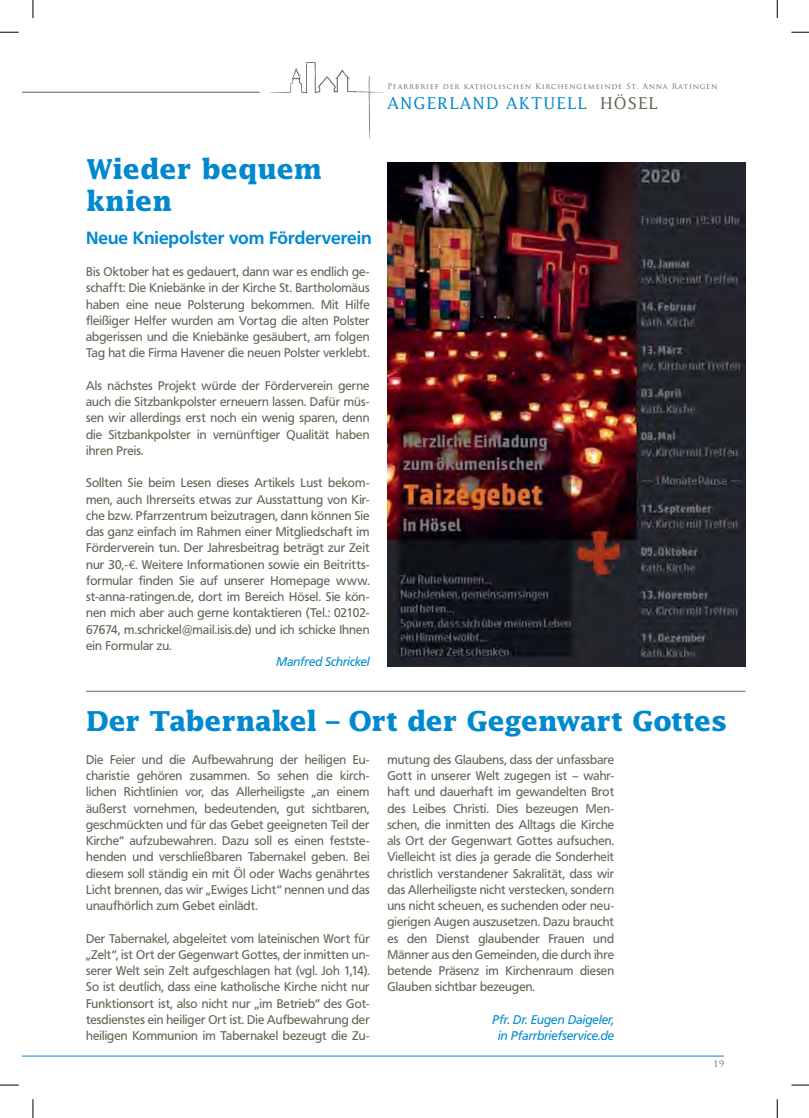
<style>
.page{position:relative;width:809px;height:1118px;background:#fff}
.page>*{position:absolute;margin:0;border:0;box-sizing:border-box;transform-origin:0 0}
.t1{font:700 27.5px/32.5px "Lucida Std";letter-spacing:-.01em;color:#0089cf}
.t2{font:700 17.5px "Frutiger BQ";color:#0089cf}
.t3{font:16.25px "Lucida Std";letter-spacing:.07em;color:#0089cf}
.t4{font:16.25px "Lucida Std";letter-spacing:.07em;color:#636254}
.t5{font:12.5px/16.2px "Frutiger BQ";letter-spacing:.01em;color:#636254;text-align:justify}
.t6{font:italic 12.5px/16.2px "Frutiger BQ";letter-spacing:.005em;color:#0089cf;text-align:center}
.t7{font:italic 12.5px "Frutiger BQ";letter-spacing:.005em;color:#0089cf;scale:.95 1}
.t8{font:8.75px "Trajan Pro";color:#636254}
.t9{font:7.5px "Trajan Pro";letter-spacing:.1em;color:#636254}
.s1{font-family:"Euro Mono"}
</style>
<div class="page">
<svg style="left:269px;top:62px;width:115px;height:77px"></svg>
<hr style="left:22px;top:92px;width:238px;height:1px;background:#636254">
<hr style="left:22px;top:1055px;width:702px;height:1px;background:#0089cf">
<img style="left:387px;top:162px;width:358px;height:504px">
<hr style="left:86px;top:691px;width:659px;height:1px;background:#636254">
<svg style="left:0;top:31px;width:19px;height:2px"></svg>
<svg style="left:791px;top:31px;width:18px;height:2px"></svg>
<svg style="left:0;top:1084px;width:19px;height:1px"></svg>
<svg style="left:791px;top:1084px;width:18px;height:1px"></svg>
<svg style="left:32px;top:0;width:2px;height:18px"></svg>
<svg style="left:32px;top:1099px;width:2px;height:19px"></svg>
<svg style="left:776px;top:0;width:2px;height:18px"></svg>
<svg style="left:776px;top:1099px;width:2px;height:19px"></svg>
<p class="t9" style="left:387px;top:82px;width:332px">Pfarrbrief der katholischen Kirchengemeinde St. Anna Ratingen</p>
<h3 class="t3" style="left:387px;top:94px;width:201px">ANGERLAND AKTUELL</h3>
<h3 class="t4" style="left:600px;top:94px;width:59px">HÖSEL</h3>
<h1 class="t1" style="left:86px;top:154px;width:238px">Wieder bequem knien</h1>
<h2 class="t2" style="left:86px;top:230px;width:287px">Neue Kniepolster vom Förderverein</h2>
<p class="t5" style="left:86px;top:264px;width:285px">Bis Oktober hat es gedauert, dann war es endlich ge&shy;schafft: Die Kniebänke in der Kirche St. Bartholomäus haben eine neue Polsterung bekommen. Mit Hilfe fleißiger Helfer wurden am Vortag die alten Polster abgerissen und die Kniebänke gesäubert, am folgen Tag hat die Firma Havener die neuen Polster verklebt.</p>
<p class="t5" style="left:86px;top:378px;width:285px">Als nächstes Projekt würde der Förderverein gerne auch die Sitzbankpolster erneuern lassen. Dafür müs&shy;sen wir allerdings erst noch ein wenig sparen, denn die Sitzbankpolster in vernünftiger Qualität haben ihren Preis.</p>
<p class="t5" style="left:86px;top:476px;width:285px">Sollten Sie beim Lesen dieses Artikels Lust bekom&shy;men, auch Ihrerseits etwas zur Ausstattung von Kir&shy;che bzw. Pfarrzentrum beizutragen, dann können Sie das ganz einfach im Rahmen einer Mitgliedschaft im Förderverein tun. Der Jahresbeitrag beträgt zur Zeit nur 30,-<span class="s1">€</span>. Weitere Informationen sowie ein Beitritts&shy;formular finden Sie auf unserer Homepage www. st-anna-ratingen.de, dort im Bereich Hösel. Sie kön&shy;nen mich aber auch gerne kontaktieren (Tel.: 02102- 67674, m.schrickel@mail.isis.de) und ich schicke Ihnen ein Formular zu.</p>
<p class="t7" style="left:277px;top:656px;width:99px">Manfred Schrickel</p>
<h1 class="t1" style="left:86px;top:707px;width:642px">Der Tabernakel – Ort der Gegenwart Gottes</h1>
<p class="t5" style="left:387px;top:752px;width:228px">mutung des Glaubens, dass der unfassbare Gott in unserer Welt zugegen ist – wahr&shy;haft und dauerhaft im gewandelten Brot des Leibes Christi. Dies bezeugen Men&shy;schen, die inmitten des Alltags die Kirche als Ort der Gegenwart Gottes aufsuchen.<br>Vielleicht ist dies ja gerade die Sonderheit christlich verstandener Sakralität, dass wir das Allerheiligste nicht verstecken, sondern uns nicht scheuen, es suchenden oder neu&shy;gierigen Augen auszusetzen. Dazu braucht es den Dienst glaubender Frauen und Männer aus den Gemeinden, die durch ihre betende Präsenz im Kirchenraum diesen Glauben sichtbar bezeugen.</p>
<p class="t6" style="left:492px;top:1012px;width:123px">Pfr. Dr. Eugen Daigeler, in Pfarrbriefservice.de</p>
<p class="t5" style="left:86px;top:752px;width:285px">Die Feier und die Aufbewahrung der heiligen Eu&shy;charistie gehören zusammen. So sehen die kirch&shy;lichen Richtlinien vor, das Allerheiligste „an einem äußerst vornehmen, bedeutenden, gut sichtbaren, geschmückten und für das Gebet geeigneten Teil der Kirche“ aufzubewahren. Dazu soll es einen festste&shy;henden und verschließbaren Tabernakel geben. Bei diesem soll ständig ein mit Öl oder Wachs genährtes Licht brennen, das wir „Ewiges Licht“ nennen und das unaufhörlich zum Gebet einlädt.</p>
<p class="t5" style="left:86px;top:931px;width:285px">Der Tabernakel, abgeleitet vom lateinischen Wort für „Zelt“, ist Ort der Gegenwart Gottes, der inmitten un&shy;serer Welt sein Zelt aufgeschlagen hat (vgl. Joh 1,14).<br>So ist deutlich, dass eine katholische Kirche nicht nur Funktionsort ist, also nicht nur „im Betrieb“ des Got&shy;tesdienstes ein heiliger Ort ist. Die Aufbewahrung der heiligen Kommunion im Tabernakel bezeugt die Zu-</p>
<p class="t8" style="left:713px;top:1058px;width:12px">19</p>
</div>
